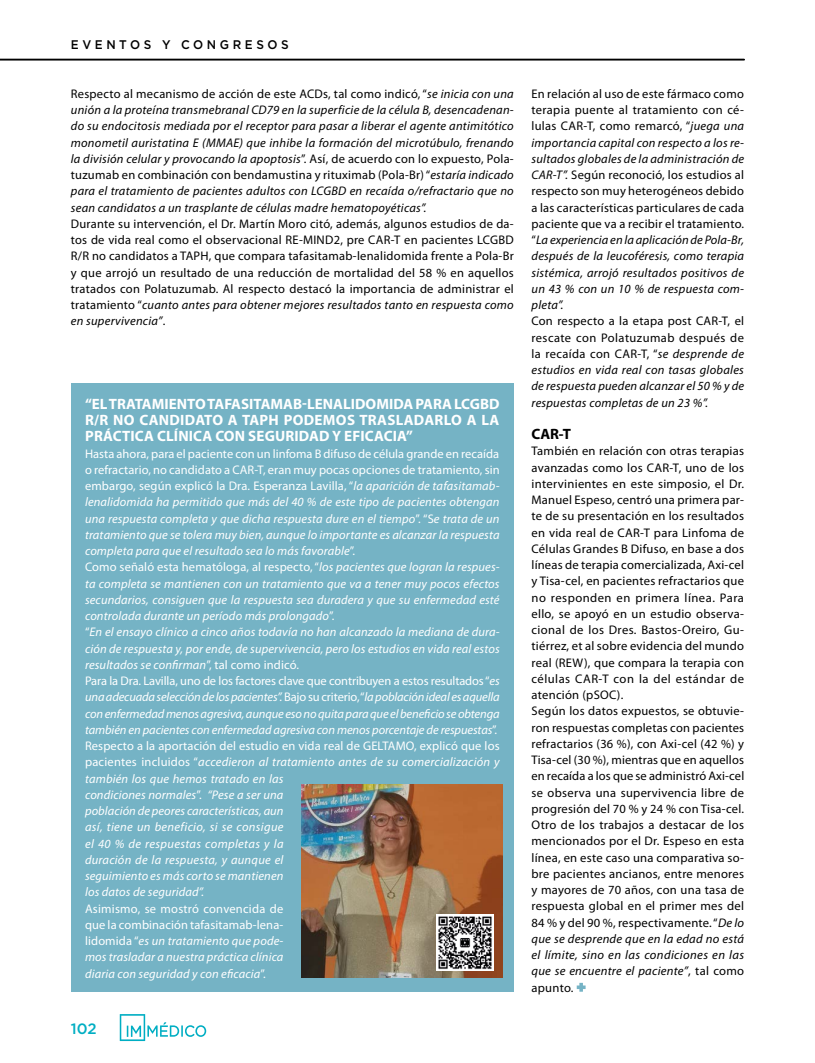
<style>
.page{position:relative;width:815px;height:1063px;background:#fff}
.page>*{position:absolute;margin:0;border:0;box-sizing:border-box;transform-origin:0 0}
.t1{font:700 15px/16.2px "Myriad Pro";letter-spacing:.01em;color:#fff;text-align:justify}
.t2{font:700 15px "Myriad Pro";color:#000}
.t3{font:500 15px "Gotham";color:#00aec3}
.t4{font:italic 12.5px/16.2px "Myriad Pro";letter-spacing:.01em;color:#fff}
.t5{font:12.5px/16.2px "Myriad Pro";letter-spacing:.02em;color:#000;text-align:justify}
.t6{font:italic 12.5px/16.2px "Myriad Pro";letter-spacing:.02em;color:#000;text-align:justify}
.t7{font:500 12.5px "Gotham";letter-spacing:.3em;color:#000;scale:.95 1}
.s1{font-style:normal}
.s2{font-style:italic}
</style>
<div class="page">
<svg style="left:120px;top:1014px;width:86px;height:27px"></svg>
<hr style="left:0;top:59px;width:744px;height:2px;background:#000">
<div style="left:71px;top:383px;width:443px;height:609px;background:#75b3c5"></div>
<img style="left:301px;top:784px;width:201px;height:194px">
<svg style="left:577px;top:983px;width:9px;height:9px"></svg>
<img style="left:437px;top:914px;width:56px;height:57px">
<p class="t7" style="left:71px;top:37px;width:231px">EVENTOS Y CONGRESOS</p>
<p class="t6" style="left:71px;top:85px;width:444px"><span class="s1">Respecto al mecanismo de acción de este ACDs, tal como indicó, “</span>se inicia con una unión a la proteína transmebranal CD79 en la superficie de la célula B, desencadenan&shy;do su endocitosis mediada por el receptor para pasar a liberar el agente antimitótico monometil auristatina E (MMAE) que inhibe la formación del microtúbulo, frenando la división celular y provocando la apoptosis<span class="s1">”. Así, de acuerdo con lo expuesto, Pola&shy;tuzumab en combinación con bendamustina y rituximab (Pola-Br) “</span>estaría indicado para el tratamiento de pacientes adultos con LCGBD en recaída o/refractario que no sean candidatos a un trasplante de células madre hematopoyéticas”.</p>
<p class="t5" style="left:71px;top:215px;width:444px">Durante su intervención, el Dr. Martín Moro citó, además, algunos estudios de da&shy;tos de vida real como el observacional RE-MIND2, pre CAR-T en pacientes LCGBD R/R no candidatos a TAPH, que compara tafasitamab-lenalidomida frente a Pola-Br y que arrojó un resultado de una reducción de mortalidad del 58 % en aquellos tratados con Polatuzumab. Al respecto destacó la importancia de administrar el tratamiento “<span class="s2">cuanto antes para obtener mejores resultados tanto en respuesta como en supervivencia”</span>.</p>
<p class="t1" style="left:85px;top:395px;width:416px">“EL TRATAMIENTO TAFASITAMAB-LENALIDOMIDA PARA LCGBD R/R NO CANDIDATO A TAPH PODEMOS TRASLADARLO A LA PRÁCTICA CLÍNICA CON SEGURIDAD Y EFICACIA”</p>
<p class="t4" style="left:85px;top:445px;width:416px"><span class="s1">Hasta ahora, para el paciente con un linfoma B difuso de célula grande en recaída o refractario, no candidato a CAR-T, eran muy pocas opciones de tratamiento, sin embargo, según explicó la Dra. Esperanza Lavilla, “</span>la aparición de tafasitamab&shy;lenalidomida ha permitido que más del 40 % de este tipo de pacientes obtengan una respuesta completa y que dicha respuesta dure en el tiempo<span class="s1">”. “S</span>e trata de un tratamiento que se tolera muy bien, aunque lo importante es alcanzar la respuesta completa para que el resultado sea lo más favorable<span class="s1">”.<br>Como señaló esta hematóloga, al respecto, “</span>los pacientes que logran la respues&shy;ta completa se mantienen con un tratamiento que va a tener muy pocos efectos secundarios, consiguen que la respuesta sea duradera y que su enfermedad esté controlada durante un período más prolongado<span class="s1">”.<br>“</span>En el ensayo clínico a cinco años todavía no han alcanzado la mediana de dura&shy;ción de respuesta y, por ende, de supervivencia, pero los estudios en vida real estos resultados se confirman<span class="s1">”, tal como indicó.<br>Para la Dra. Lavilla, uno de los factores clave que contribuyen a estos resultados “</span>es una adecuada selección de los pacientes”. <span class="s1">Bajo su criterio, “</span>la población ideal es aquella con enfermedad menos agresiva, aunque eso no quita para que el beneficio se obtenga también en pacientes con enfermedad agresiva con menos porcentaje de respuestas<span class="s1">”.<br>Respecto a la aportación del estudio en vida real de GELTAMO, explicó que los pacientes incluidos “</span>accedieron al tratamiento antes de su comercialización y también los que hemos tratado en las<br>condiciones normales<span class="s1">”.</span> “Pese a ser una<br>población de peores características, aun<br>así, tiene un beneficio, si se consigue<br>el 40 % de respuestas completas y la<br>duración de la respuesta, y aunque el<br>seguimiento es más corto se mantienen<br>los datos de seguridad”.</p>
<p class="t4" style="left:85px;top:900px;width:200px;text-align:justify"><span class="s1">Asimismo, se mostró convencida de que la combinación tafasitamab-lena&shy;lidomida “</span>es un tratamiento que pode&shy;mos trasladar a nuestra práctica clínica diaria con seguridad y con eficacia<span class="s1">”.</span></p>
<p class="t3" style="left:71px;top:1018px;width:27px">102</p>
<p class="t6" style="left:531px;top:85px;width:214px"><span class="s1">En relación al uso de este fármaco como terapia puente al tratamiento con cé&shy;lulas CAR-T, como remarcó, “</span>juega una importancia capital con respecto a los re&shy;sultados globales de la administración de CAR-T”. <span class="s1">Según reconoció, los estudios al respecto son muy heterogéneos debido a las características particulares de cada paciente que va a recibir el tratamiento. “</span>La experiencia en la aplicación de Pola-Br, después de la leucoféresis, como terapia sistémica, arrojó resultados positivos de un 43 % con un 10 % de respuesta com&shy;pleta”.</p>
<p class="t6" style="left:531px;top:313px;width:214px"><span class="s1">Con respecto a la etapa post CAR-T, el rescate con Polatuzumab después de la recaída con CAR-T, “</span>se desprende de estudios en vida real con tasas globales de respuesta pueden alcanzar el 50 % y de respuestas completas de un 23 %”.</p>
<p class="t2" style="left:531px;top:424px;width:41px">CAR-T</p>
<p class="t5" style="left:531px;top:443px;width:214px;text-align:left">También en relación con otras terapias avanzadas como los CAR-T, uno de los intervinientes en este simposio, el Dr.<br>Manuel Espeso, centró una primera par&shy;te de su presentación en los resultados en vida real de CAR-T para Linfoma de Células Grandes B Difuso, en base a dos líneas de terapia comercializada, Axi-cel y Tisa-cel, en pacientes refractarios que no responden en primera línea. Para ello, se apoyó en un estudio observa&shy;cional de los Dres. Bastos-Oreiro, Gu&shy;tiérrez, et al sobre evidencia del mundo real (REW), que compara la terapia con células CAR-T con la del estándar de atención (pSOC).<br>Según los datos expuestos, se obtuvie&shy;ron respuestas completas con pacientes refractarios (36 %), con Axi-cel (42 %) y Tisa-cel (30 %), mientras que en aquellos en recaída a los que se administró Axi-cel se observa una supervivencia libre de progresión del 70 % y 24 % con Tisa-cel.<br>Otro de los trabajos a destacar de los mencionados por el Dr. Espeso en esta línea, en este caso una comparativa so&shy;bre pacientes ancianos, entre menores y mayores de 70 años, con una tasa de respuesta global en el primer mes del 84 % y del 90 %, respectivamente. “<span class="s2">De lo que se desprende que en la edad no está el límite, sino en las condiciones en las que se encuentre el paciente”</span>, tal como apunto.</p>
</div>
